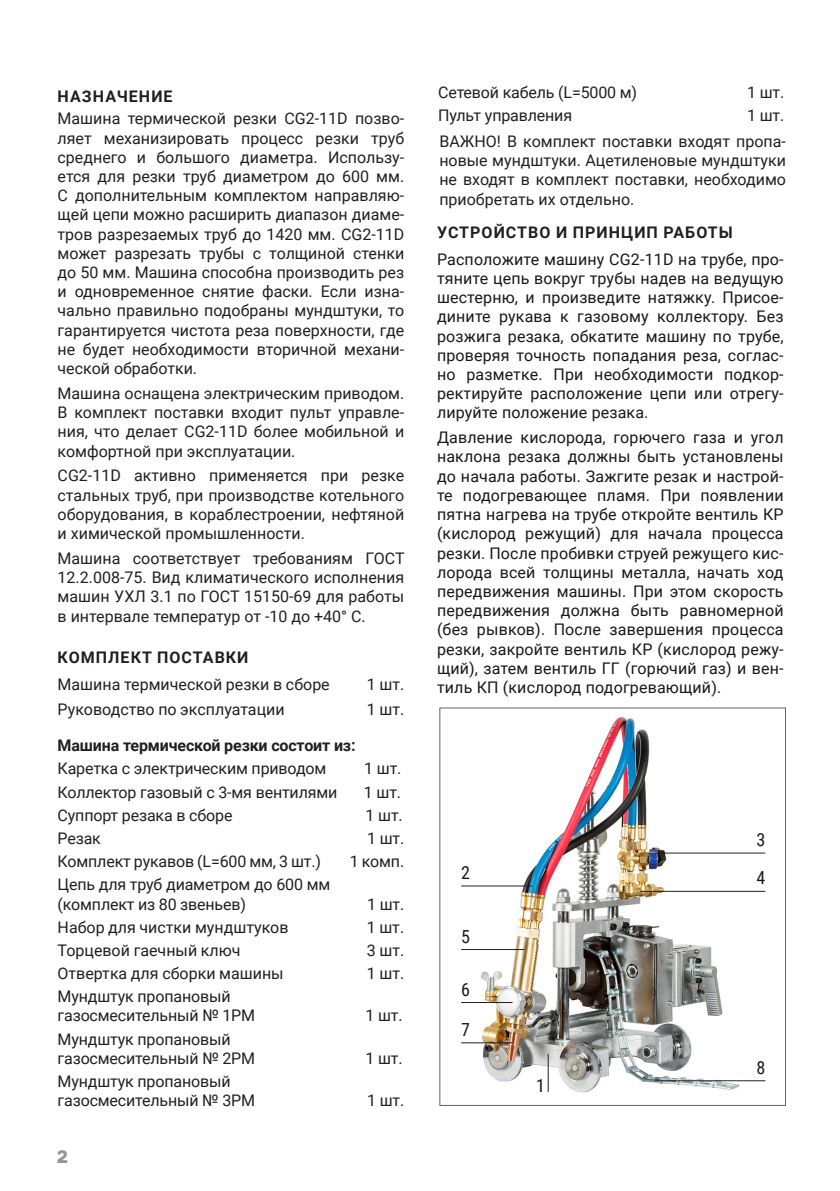
<style>
.page{position:relative;width:840px;height:1191px;background:#fff}
.page>*{position:absolute;margin:0;border:0;box-sizing:border-box;transform-origin:0 0}
.Основной_текст{font:18px "Roboto Condensed";color:#1a1717}
.t1{font:900 18px "Formular";color:#939598}
.Основной_текст-2{font:16px/19.2px "Roboto";letter-spacing:-.01em;color:#231f20;text-align:justify}
.Основной_текст-3{font:16px/19.2px "Roboto";letter-spacing:.01em;color:#1a1717;text-align:justify}
.Заголовок_ЛЕВЫЙ{font:700 16px "Roboto";letter-spacing:.065em;color:#231f20}
.Основной_текст-4{font:700 16px "Roboto";letter-spacing:-.01em;color:#231f20}
</style>
<div class="page">
<img style="left:461px;top:710px;width:325px;height:389px">
<div style="left:439px;top:707px;width:346px;height:399px;border:1px solid #636366"></div>
<hr style="left:547px;top:1053px;width:1px;height:39px;background:#231f20">
<hr style="left:461px;top:885px;width:71px;height:1px;background:#231f20">
<hr style="left:461px;top:949px;width:63px;height:1px;background:#231f20">
<hr style="left:461px;top:1002px;width:51px;height:1px;background:#231f20">
<hr style="left:461px;top:1042px;width:51px;height:1px;background:#231f20">
<hr style="left:654px;top:852px;width:110px;height:1px;background:#231f20">
<hr style="left:654px;top:1080px;width:110px;height:1px;background:#231f20">
<hr style="left:639px;top:891px;width:125px;height:1px;background:#231f20">
<svg style="left:621px;top:810px;width:1px;height:17px"></svg>
<svg style="left:640px;top:739px;width:6px;height:7px"></svg>
<p class="Заголовок_ЛЕВЫЙ" style="left:58px;top:85px;width:116px">НАЗНАЧЕНИЕ</p>
<p class="Основной_текст-2" style="left:58px;top:109px;width:348px">Машина термической резки CG2-11D позво&shy;ляет механизировать процесс резки труб среднего и большого диаметра. Использу&shy;ется для резки труб диаметром до 600 мм.<br>С дополнительным комплектом направляю&shy;щей цепи можно расширить диапазон диаме&shy;тров разрезаемых труб до 1420 мм. CG2-11D может разрезать трубы с толщиной стенки до 50 мм. Машина способна производить рез и одновременное снятие фаски. Если изна&shy;чально правильно подобраны мундштуки, то гарантируется чистота реза поверхности, где не будет необходимости вторичной механи&shy;ческой обработки.</p>
<p class="Основной_текст-2" style="left:58px;top:383px;width:348px">Машина оснащена электрическим приводом.<br>В комплект поставки входит пульт управле&shy;ния, что делает CG2-11D более мобильной и комфортной при эксплуатации.</p>
<p class="Основной_текст-2" style="left:58px;top:465px;width:348px">CG2-11D активно применяется при резке стальных труб, при производстве котельного оборудования, в кораблестроении, нефтяной и химической промышленности.</p>
<p class="Основной_текст-2" style="left:58px;top:548px;width:348px">Машина соответствует требованиям ГОСТ 12.2.008-75. Вид климатического исполнения машин УХЛ 3.1 по ГОСТ 15150-69 для работы в интервале температур от -10 до +40° С.</p>
<p class="Заголовок_ЛЕВЫЙ" style="left:58px;top:646px;width:192px">КОМПЛЕКТ ПОСТАВКИ</p>
<p class="Основной_текст-2" style="left:58px;top:674px;width:273px">Машина термической резки в сборе</p>
<p class="Основной_текст-2" style="left:366px;top:674px;width:39px">1 шт.</p>
<p class="Основной_текст-2" style="left:58px;top:699px;width:228px">Руководство по эксплуатации</p>
<p class="Основной_текст-2" style="left:366px;top:699px;width:39px">1 шт.</p>
<p class="Основной_текст-4" style="left:58px;top:734px;width:299px">Машина термической резки состоит из:</p>
<p class="Основной_текст-2" style="left:58px;top:758px;width:270px">Каретка с электрическим приводом</p>
<p class="Основной_текст-2" style="left:364px;top:758px;width:39px">1 шт.</p>
<p class="Основной_текст-2" style="left:58px;top:781px;width:281px">Коллектор газовый с 3-мя вентилями</p>
<p class="Основной_текст-2" style="left:363px;top:781px;width:39px">1 шт.</p>
<p class="Основной_текст-2" style="left:58px;top:805px;width:176px">Суппорт резака в сборе</p>
<p class="Основной_текст-2" style="left:365px;top:805px;width:39px">1 шт.</p>
<p class="Основной_текст-2" style="left:58px;top:828px;width:45px">Резак</p>
<p class="Основной_текст-2" style="left:367px;top:828px;width:39px">1 шт.</p>
<p class="Основной_текст-2" style="left:58px;top:851px;width:265px">Комплект рукавов (L=600 мм, 3 шт.)</p>
<p class="Основной_текст-2" style="left:349px;top:851px;width:56px">1 комп.</p>
<p class="Основной_текст-2" style="left:58px;top:874px;width:274px">Цепь для труб диаметром до 600 мм</p>
<p class="Основной_текст-2" style="left:58px;top:893px;width:190px">(комплект из 80 звеньев)</p>
<p class="Основной_текст-2" style="left:367px;top:893px;width:39px">1 шт.</p>
<p class="Основной_текст-2" style="left:58px;top:916px;width:232px">Набор для чистки мундштуков</p>
<p class="Основной_текст-2" style="left:366px;top:916px;width:39px">1 шт.</p>
<p class="Основной_текст-2" style="left:58px;top:940px;width:184px">Торцевой гаечный ключ</p>
<p class="Основной_текст-2" style="left:366px;top:940px;width:39px">3 шт.</p>
<p class="Основной_текст-2" style="left:58px;top:963px;width:227px">Отвертка для сборки машины</p>
<p class="Основной_текст-2" style="left:367px;top:963px;width:39px">1 шт.</p>
<p class="Основной_текст-2" style="left:58px;top:986px;width:174px">Мундштук пропановый</p>
<p class="Основной_текст-2" style="left:58px;top:1005px;width:199px">газосмесительный № 1РМ</p>
<p class="Основной_текст-2" style="left:365px;top:1005px;width:39px">1 шт.</p>
<p class="Основной_текст-2" style="left:58px;top:1028px;width:174px">Мундштук пропановый</p>
<p class="Основной_текст-2" style="left:58px;top:1048px;width:199px">газосмесительный № 2РМ</p>
<p class="Основной_текст-2" style="left:365px;top:1048px;width:39px">1 шт.</p>
<p class="Основной_текст-2" style="left:58px;top:1071px;width:174px">Мундштук пропановый</p>
<p class="Основной_текст-2" style="left:58px;top:1090px;width:199px">газосмесительный № 3РМ</p>
<p class="Основной_текст-2" style="left:367px;top:1090px;width:39px">1 шт.</p>
<p class="t1" style="left:57px;top:1145px;width:13px">2</p>
<p class="Основной_текст-2" style="left:438px;top:82px;width:200px">Сетевой кабель (L=5000 м)</p>
<p class="Основной_текст-2" style="left:746px;top:82px;width:39px">1 шт.</p>
<p class="Основной_текст-2" style="left:438px;top:105px;width:135px">Пульт управления</p>
<p class="Основной_текст-2" style="left:746px;top:105px;width:39px">1 шт.</p>
<p class="Основной_текст-2" style="left:439px;top:131px;width:348px">ВАЖНО! В комплект поставки входят пропа&shy;новые мундштуки. Ацетиленовые мундштуки не входят в комплект поставки, необходимо приобретать их отдельно.</p>
<p class="Заголовок_ЛЕВЫЙ" style="left:437px;top:221px;width:297px">УСТРОЙСТВО И ПРИНЦИП РАБОТЫ</p>
<p class="Основной_текст-3" style="left:437px;top:249px;width:348px">Расположите машину CG2-11D на трубе, про&shy;тяните цепь вокруг трубы надев на ведущую шестерню, и произведите натяжку. Присое&shy;дините рукава к газовому коллектору. Без розжига резака, обкатите машину по трубе, проверяя точность попадания реза, соглас&shy;но разметке. При необходимости подкор&shy;ректируйте расположение цепи или отрегу&shy;лируйте положение резака.</p>
<p class="Основной_текст-3" style="left:437px;top:427px;width:348px">Давление кислорода, горючего газа и угол наклона резака должны быть установлены до начала работы. Зажгите резак и настрой&shy;те подогревающее пламя. При появлении пятна нагрева на трубе откройте вентиль КР (кислород режущий) для начала процесса резки. После пробивки струей режущего кис&shy;лорода всей толщины металла, начать ход передвижения машины. При этом скорость передвижения должна быть равномерной (без рывков). После завершения процесса резки, закройте вентиль КР (кислород режу&shy;щий), затем вентиль ГГ (горючий газ) и вен&shy;тиль КП (кислород подогревающий).</p>
<p class="Основной_текст" style="left:461px;top:860px;width:10px">2</p>
<p class="Основной_текст" style="left:461px;top:923px;width:10px">5</p>
<p class="Основной_текст" style="left:461px;top:976px;width:10px">6</p>
<p class="Основной_текст" style="left:461px;top:1016px;width:10px">7</p>
<p class="Основной_текст" style="left:536px;top:1072px;width:10px">1</p>
<p class="Основной_текст" style="left:756px;top:827px;width:10px">3</p>
<p class="Основной_текст" style="left:756px;top:865px;width:10px">4</p>
<p class="Основной_текст" style="left:756px;top:1054px;width:10px">8</p>
</div>
